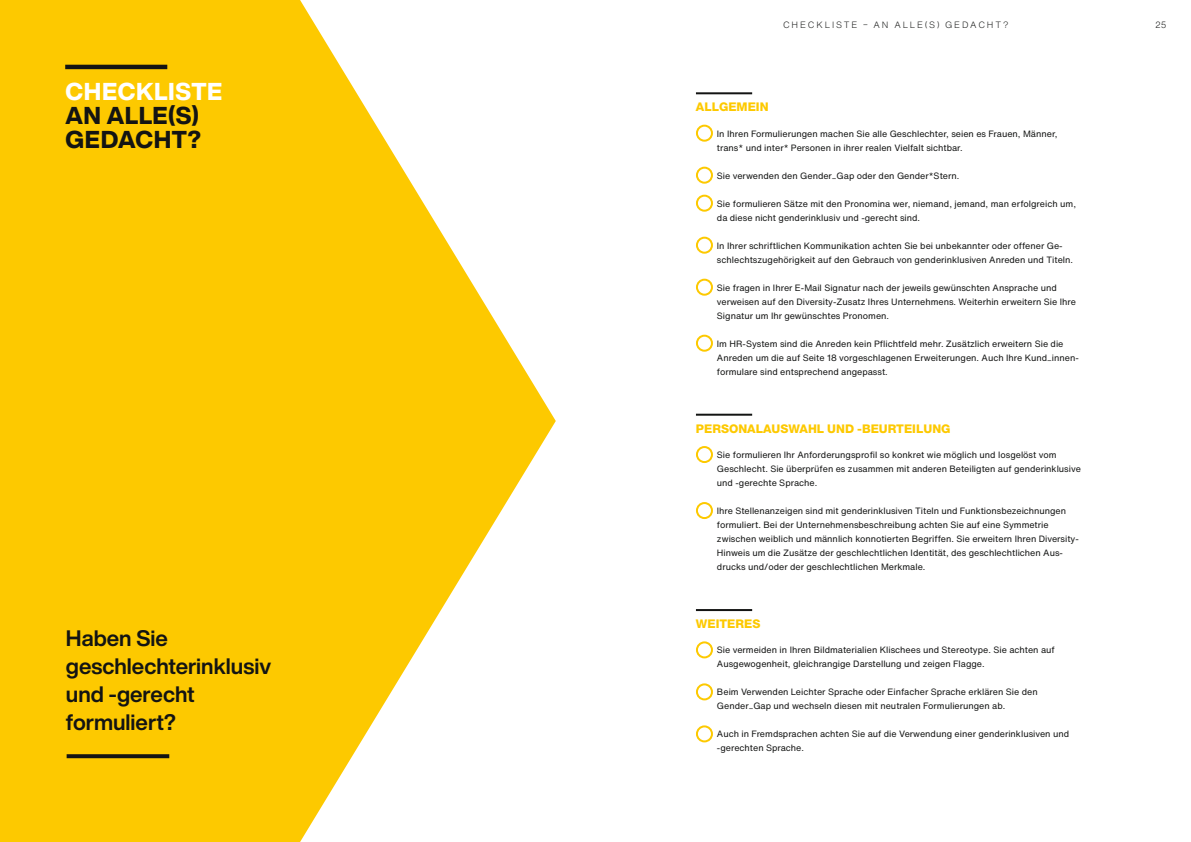
<style>
.page{position:relative;width:1191px;height:842px;background:#fff}
.page>*{position:absolute;margin:0;border:0;box-sizing:border-box;transform-origin:0 0}
.t1{font:800 24px/24px "Helvetica Now Display";letter-spacing:.025em;color:#131413}
.Intro_1{font:700 22px/28px "Helvetica Now Display";color:#131413}
.H3_2-spaltig_mit_LIn{font:800 12px "Helvetica Neue LT Std";color:#fdc900}
.Fließtext{font:9px/14px "Helvetica Now Text";color:#131413}
.Kolumnentitel{font:300 9px "Helvetica Now Text";letter-spacing:.21em;color:#131413}
.s1{color:#fff}
</style>
<div class="page">
<svg style="left:0;top:0;width:556px;height:842px;fill:#fdc900"></svg>
<hr style="left:65px;top:65px;width:102px;height:4px;background:#131413">
<hr style="left:696px;top:92px;width:56px;height:2px;background:#131413">
<hr style="left:696px;top:414px;width:56px;height:2px;background:#131413">
<hr style="left:696px;top:609px;width:56px;height:2px;background:#131413">
<div style="left:696px;top:125px;width:17px;height:17px;border:2px solid #fdc900;border-radius:50%"></div>
<div style="left:696px;top:167px;width:17px;height:17px;border:2px solid #fdc900;border-radius:50%"></div>
<div style="left:696px;top:195px;width:17px;height:17px;border:2px solid #fdc900;border-radius:50%"></div>
<div style="left:696px;top:237px;width:17px;height:17px;border:2px solid #fdc900;border-radius:50%"></div>
<div style="left:696px;top:279px;width:17px;height:17px;border:2px solid #fdc900;border-radius:50%"></div>
<div style="left:696px;top:335px;width:17px;height:17px;border:2px solid #fdc900;border-radius:50%"></div>
<div style="left:696px;top:446px;width:17px;height:17px;border:2px solid #fdc900;border-radius:50%"></div>
<div style="left:696px;top:502px;width:17px;height:17px;border:2px solid #fdc900;border-radius:50%"></div>
<div style="left:696px;top:641px;width:17px;height:17px;border:2px solid #fdc900;border-radius:50%"></div>
<div style="left:696px;top:683px;width:17px;height:17px;border:2px solid #fdc900;border-radius:50%"></div>
<div style="left:696px;top:725px;width:17px;height:17px;border:2px solid #fdc900;border-radius:50%"></div>
<svg style="left:67px;top:754px;width:102px;height:4px"></svg>
<h1 class="t1" style="left:65px;top:80px;width:158px"><span class="s1">CHECKLISTE<br></span>AN ALLE(S)<br>GEDACHT?</h1>
<p class="Intro_1" style="left:66px;top:624px;width:207px">Haben Sie geschlechterinklusiv und -gerecht formuliert?</p>
<p class="Kolumnentitel" style="left:783px;top:18px;width:227px">CHECKLISTE – AN ALLE(S) GEDACHT?</p>
<p class="Kolumnentitel" style="left:1155px;top:18px;width:13px">25</p>
<p class="H3_2-spaltig_mit_LIn" style="left:696px;top:100px;width:74px">ALLGEMEIN</p>
<p class="Fließtext" style="left:717px;top:126px;width:342px">In Ihren Formulierungen machen Sie alle Geschlechter, seien es Frauen, Männer, trans* und inter* Personen in ihrer realen Vielfalt sichtbar.</p>
<p class="Fließtext" style="left:717px;top:168px;width:244px">Sie verwenden den Gender₋Gap oder den Gender*Stern.</p>
<p class="Fließtext" style="left:717px;top:196px;width:360px">Sie formulieren Sätze mit den Pronomina wer, niemand, jemand, man erfolgreich um, da diese nicht genderinklusiv und -gerecht sind.</p>
<p class="Fließtext" style="left:717px;top:238px;width:358px">In Ihrer schriftlichen Kommunikation achten Sie bei unbekannter oder offener Ge&shy;schlechtszugehörigkeit auf den Gebrauch von genderinklusiven Anreden und Titeln.</p>
<p class="Fließtext" style="left:717px;top:280px;width:360px">Sie fragen in Ihrer E-Mail Signatur nach der jeweils gewünschten Ansprache und verweisen auf den Diversity-Zusatz Ihres Unternehmens. Weiterhin erweitern Sie Ihre<br>Signatur um Ihr gewünschtes Pronomen.</p>
<p class="Fließtext" style="left:717px;top:336px;width:363px">Im HR-System sind die Anreden kein Pflichtfeld mehr. Zusätzlich erweitern Sie die<br>Anreden um die auf Seite 18 vorgeschlagenen Erweiterungen. Auch Ihre Kund₋innen&shy;formulare sind entsprechend angepasst.</p>
<p class="H3_2-spaltig_mit_LIn" style="left:696px;top:421px;width:256px">PERSONALAUSWAHL UND -BEURTEILUNG</p>
<p class="Fließtext" style="left:717px;top:448px;width:365px">Sie formulieren Ihr Anforderungsprofil so konkret wie möglich und losgelöst vom<br>Geschlecht. Sie überprüfen es zusammen mit anderen Beteiligten auf genderinklusive und -gerechte Sprache.</p>
<p class="Fließtext" style="left:717px;top:504px;width:361px">Ihre Stellenanzeigen sind mit genderinklusiven Titeln und Funktionsbezeichnungen formuliert. Bei der Unternehmensbeschreibung achten Sie auf eine Symmetrie zwischen weiblich und männlich konnotierten Begriffen. Sie erweitern Ihren Diversity-- Hinweis um die Zusätze der geschlechtlichen Identität, des geschlechtlichen Aus&shy;drucks und/oder der geschlechtlichen Merkmale.</p>
<p class="H3_2-spaltig_mit_LIn" style="left:696px;top:617px;width:66px">WEITERES</p>
<p class="Fließtext" style="left:717px;top:643px;width:339px">Sie vermeiden in Ihren Bildmaterialien Klischees und Stereotype. Sie achten auf<br>Ausgewogenheit, gleichrangige Darstellung und zeigen Flagge.</p>
<p class="Fließtext" style="left:717px;top:685px;width:322px">Beim Verwenden Leichter Sprache oder Einfacher Sprache erklären Sie den<br>Gender₋Gap und wechseln diesen mit neutralen Formulierungen ab.</p>
<p class="Fließtext" style="left:717px;top:727px;width:354px">Auch in Fremdsprachen achten Sie auf die Verwendung einer genderinklusiven und -gerechten Sprache.</p>
</div>
